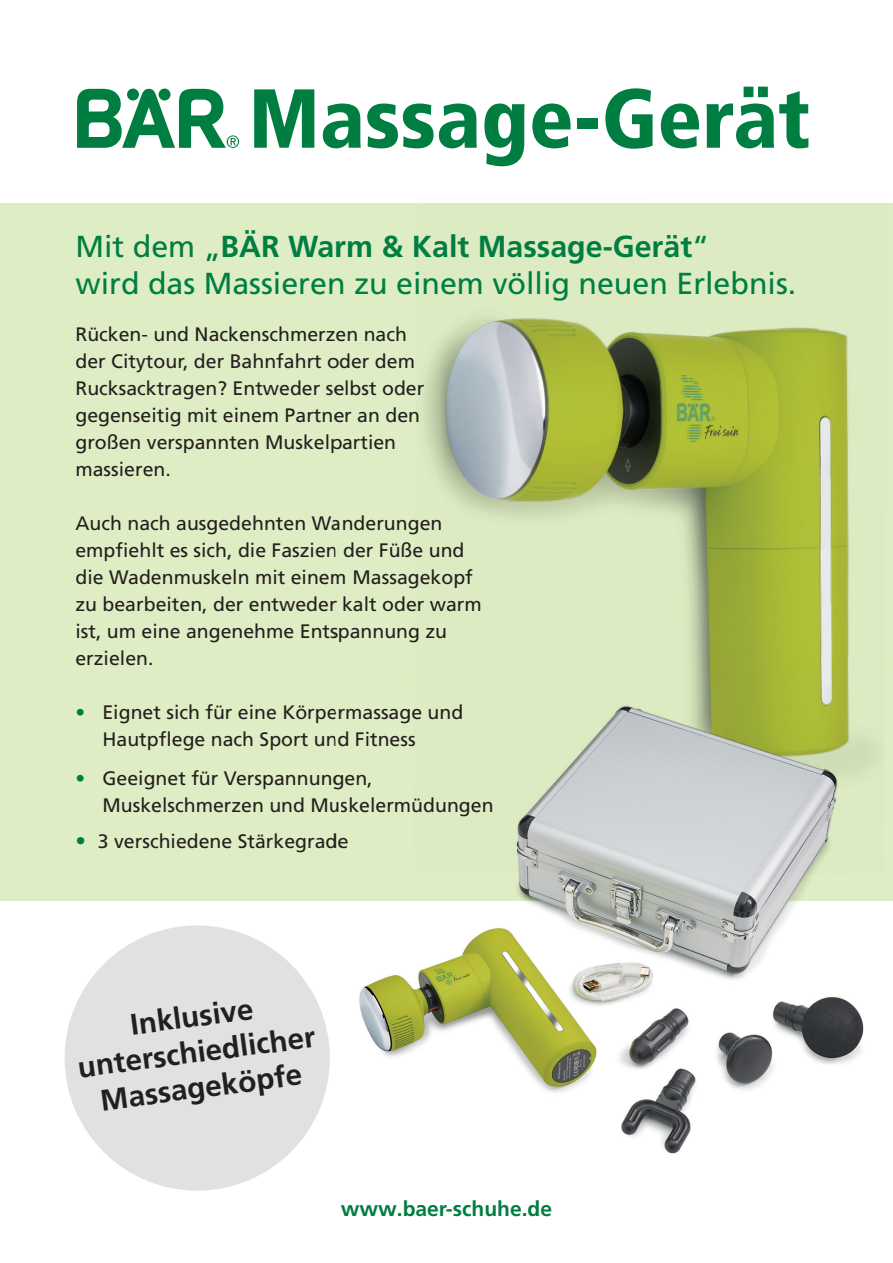
<style>
.page{position:relative;width:893px;height:1263px;background:#fff}
.page>*{position:absolute;margin:0;border:0;box-sizing:border-box;transform-origin:0 0}
.t1{font:900 condensed 83.55px "Frutiger LT Pro";color:#007e42}
.t2{font:30.3px/37px "Frutiger LT Pro";color:#007e42}
.t3{font:700 29.7px/35.5px "Frutiger LT Pro";color:#231f20;text-align:center}
.t4{font:700 21px "Frutiger LT Pro";color:#007e42}
.t5{font:19.5px/27px "Frutiger LT Pro";color:#231f20}
.s1{font-weight:700}
.s2{color:#007e42}
.s3{font-size:21px;color:#007e42}
</style>
<div class="page">
<div style="left:0;top:203px;width:893px;height:697px;background:#dfedc4"></div>
<img style="left:423px;top:317px;width:123px;height:172px">
<img style="left:446px;top:319px;width:403px;height:337px">
<img style="left:342px;top:656px;width:551px;height:498px">
<img style="left:359px;top:707px;width:478px;height:380px">
<div style="left:65px;top:925px;width:265px;height:266px;background:#e1e1e2;border-radius:50%"></div>
<svg style="left:77px;top:89px;width:162px;height:59px"></svg>
<h1 class="t1" style="left:249px;top:68px;width:563px">Massage-Gerät</h1>
<h2 class="t2" style="left:75px;top:228px;width:722px">Mit dem „<span class="s1">BÄR Warm &amp; Kalt Massage-Gerät</span>“<br>wird das Massieren zu einem völlig neuen Erlebnis.</h2>
<p class="t5" style="left:75px;top:321px;width:350px">Rücken- und Nackenschmerzen nach der Citytour, der Bahnfahrt oder dem<br>Rucksacktragen? Entweder selbst oder gegenseitig mit einem Partner an den großen verspannten Muskelpartien massieren.</p>
<p class="t5" style="left:75px;top:510px;width:408px">Auch nach ausgedehnten Wanderungen empfiehlt es sich, die Faszien der Füße und die Wadenmuskeln mit einem Massagekopf zu bearbeiten, der entweder kalt oder warm ist, um eine angenehme Entspannung zu erzielen.</p>
<p class="t5" style="left:102px;top:699px;width:362px;text-indent:-27px"><span class="s2">•</span> Eignet sich für eine Körpermassage und<br>Hautpflege nach Sport und Fitness</p>
<p class="t5" style="left:102px;top:765px;width:393px;text-indent:-27px"><span class="s2">•</span> Geeignet für Verspannungen,<br>Muskelschmerzen und Muskelermüdungen</p>
<p class="t5" style="left:75px;top:828px;width:274px"><span class="s3">•</span> 3 verschiedene Stärkegrade</p>
<h3 class="t3" style="left:71px;top:1014px;width:241px;rotate:-7deg">Inklusive unterschiedlicher<br>Massageköpfe</h3>
<p class="t4" style="left:341px;top:1196px;width:213px">www.baer-schuhe.de</p>
</div>
